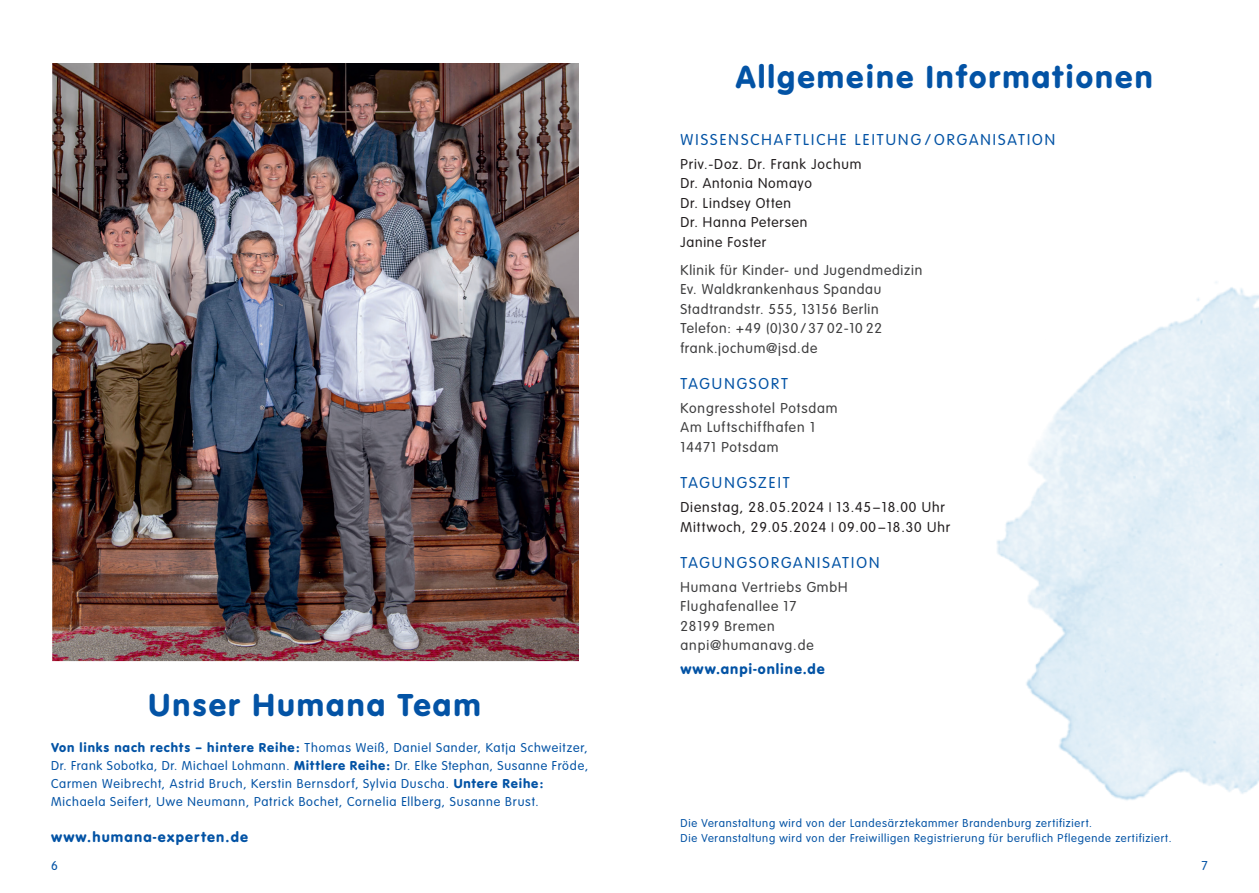
<style>
.page{position:relative;width:1259px;height:893px;background:#fff}
.page>*{position:absolute;margin:0;border:0;box-sizing:border-box;transform-origin:0 0}
.HL{font:33px "VAG Rundschrift D";letter-spacing:.06em;color:#0353a5}
.Copy{font:300 16.5px "VAG Rundschrift D";letter-spacing:.125em;color:#0353a5}
.Copy-2{font:300 15px/19.5px "VAG Rundschrift D";letter-spacing:.05em;color:#3e3e3f}
.Copy-3{font:300 15px/19.5px "VAG Rundschrift D";letter-spacing:.055em;color:#231f20}
.Copy-4{font:15px "VAG Rundschrift D";letter-spacing:.07em;color:#0353a5}
.Intro{font:300 13.5px/18px "VAG Rundschrift D";letter-spacing:.06em;color:#0353a5}
.Intro-2{font:300 12px/15px "VAG Rundschrift D";letter-spacing:.06em;color:#0353a5}
.s1{font-weight:400}
.s2{font-size:13.5px}
</style>
<div class="page">
<img style="left:997px;top:282px;width:262px;height:519px">
<img style="left:52px;top:64px;width:526px;height:597px">
<p class="HL" style="left:149px;top:686px;width:334px">Unser Humana Team</p>
<p class="Intro" style="left:51px;top:739px;width:538px"><span class="s1">Von links nach rechts – hintere Reihe:</span> Thomas Weiß, Daniel Sander, Katja Schweitzer, Dr. Frank Sobotka, Dr. Michael Lohmann. <span class="s1">Mittlere Reihe:</span> Dr. Elke Stephan, Susanne Fröde, Carmen Weibrecht, Astrid Bruch, Kerstin Bernsdorf, Sylvia Duscha. <span class="s1">Untere Reihe:<br></span>Michaela Seifert, Uwe Neumann, Patrick Bochet, Cornelia Ellberg, Susanne Brust.</p>
<p class="Copy-4" style="left:51px;top:828px;width:198px">www.humana-experten.de</p>
<p class="HL" style="left:736px;top:57px;width:418px">Allgemeine Informationen</p>
<p class="Copy" style="left:680px;top:130px;width:376px">WISSENSCHAFTLICHE LEITUNG/ORGANISATION</p>
<p class="Copy-3" style="left:680px;top:154px;width:183px">Priv.-Doz. Dr. Frank Jochum<br>Dr. Antonia Nomayo<br>Dr. Lindsey Otten<br>Dr. Hanna Petersen<br>Janine Foster</p>
<p class="Copy-2" style="left:680px;top:260px;width:243px">Klinik für Kinder- und Jugendmedizin<br>Ev. Waldkrankenhaus Spandau<br>Stadtrandstr. 555, 13156 Berlin<br>Telefon: +49 (0)30/37 02-10 22 frank.jochum@jsd.de</p>
<p class="Copy" style="left:680px;top:375px;width:109px">TAGUNGSORT</p>
<p class="Copy-2" style="left:680px;top:398px;width:159px">Kongresshotel Potsdam<br>Am Luftschiffhafen 1<br>14471 Potsdam</p>
<p class="Copy" style="left:680px;top:474px;width:111px">TAGUNGSZEIT</p>
<p class="Copy-3" style="left:680px;top:498px;width:271px">Dienstag, 28.05.2024 <span class="s2">|</span> 13.45–18.00 Uhr<br>Mittwoch, 29.05.2024 <span class="s2">|</span> 09.00–18.30 Uhr</p>
<p class="Copy" style="left:680px;top:554px;width:200px">TAGUNGSORGANISATION</p>
<p class="Copy-2" style="left:680px;top:578px;width:169px">Humana Vertriebs GmbH<br>Flughafenallee 17<br>28199 Bremen anpi@humanavg.de</p>
<p class="Copy-4" style="left:680px;top:660px;width:146px">www.anpi-online.de</p>
<p class="Intro-2" style="left:680px;top:816px;width:492px">Die Veranstaltung wird von der Landesärztekammer Brandenburg zertifiziert.<br>Die Veranstaltung wird von der Freiwilligen Registrierung für beruflich Pflegende zertifiziert.</p>
<p class="Intro" style="left:51px;top:857px;width:8px">6</p>
<p class="Intro" style="left:1201px;top:857px;width:8px">7</p>
</div>
